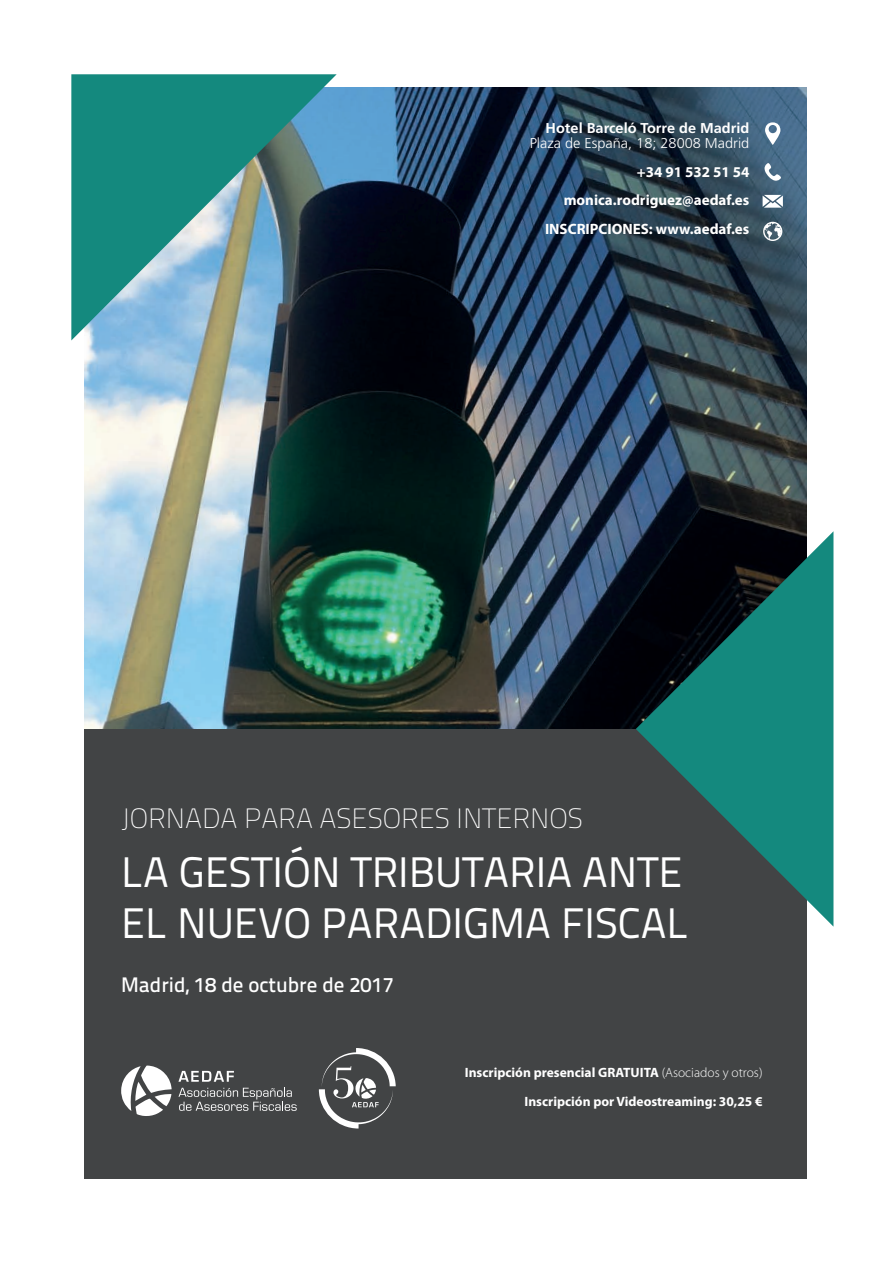
<style>
.page{position:relative;width:893px;height:1263px;background:#fff}
.page>*{position:absolute;margin:0;border:0;box-sizing:border-box;transform-origin:0 0}
.t1{font:42.6px/51.2px "Titillium Text 22 L";color:#fff}
.t2{font:100 27.9px "Titillium Text 22 L";color:#fff}
.t3{font:500 21px "Titillium Text 22 L";color:#fff}
.t4{font:700 15px/28.5px "Myriad Pro";color:#fff;text-align:right}
.t5{font:300 14.25px "Frutiger LT Std";color:#fff}
.t6{font:700 14.25px "Frutiger LT Std";color:#fff}
.t7{font:700 13.5px/28.5px "Myriad Pro";color:#fff;text-align:right}
.s1{font-weight:300}
</style>
<div class="page">
<div style="left:84px;top:627px;width:723px;height:552px;background:#424445"></div>
<img style="left:84px;top:88px;width:722px;height:641px">
<svg style="left:71px;top:74px;width:266px;height:266px;background:#438c8e"></svg>
<svg style="left:764px;top:163px;width:17px;height:18px"></svg>
<svg style="left:763px;top:195px;width:20px;height:13px"></svg>
<svg style="left:763px;top:222px;width:19px;height:19px"></svg>
<svg style="left:765px;top:122px;width:15px;height:23px"></svg>
<svg style="left:121px;top:1065px;width:51px;height:51px"></svg>
<svg style="left:178px;top:1071px;width:56px;height:11px"></svg>
<svg style="left:178px;top:1088px;width:119px;height:23px"></svg>
<svg style="left:319px;top:1048px;width:77px;height:80px"></svg>
<svg style="left:636px;top:531px;width:197px;height:395px;fill:#14897e"></svg>
<p class="t6" style="left:546px;top:120px;width:205px">Hotel Barceló Torre de Madrid</p>
<p class="t5" style="left:530px;top:135px;width:221px">Plaza de España, 18; 28008 Madrid</p>
<p class="t4" style="left:545px;top:157px;width:206px">+34 91 532 51 54 monica.rodriguez@aedaf.es<br>INSCRIPCIONES: www.aedaf.es</p>
<h2 class="t2" style="left:121px;top:798px;width:463px">JORNADA PARA ASESORES INTERNOS</h2>
<h1 class="t1" style="left:121px;top:844px;width:569px">LA GESTIÓN TRIBUTARIA ANTE<br>EL NUEVO PARADIGMA FISCAL</h1>
<h3 class="t3" style="left:121px;top:968px;width:274px">Madrid, 18 de octubre de 2017</h3>
<p class="t7" style="left:465px;top:1058px;width:299px">Inscripción presencial GRATUITA <span class="s1">(Asociados y otros)<br></span>Inscripción por Videostreaming: 30,25 €</p>
</div>
